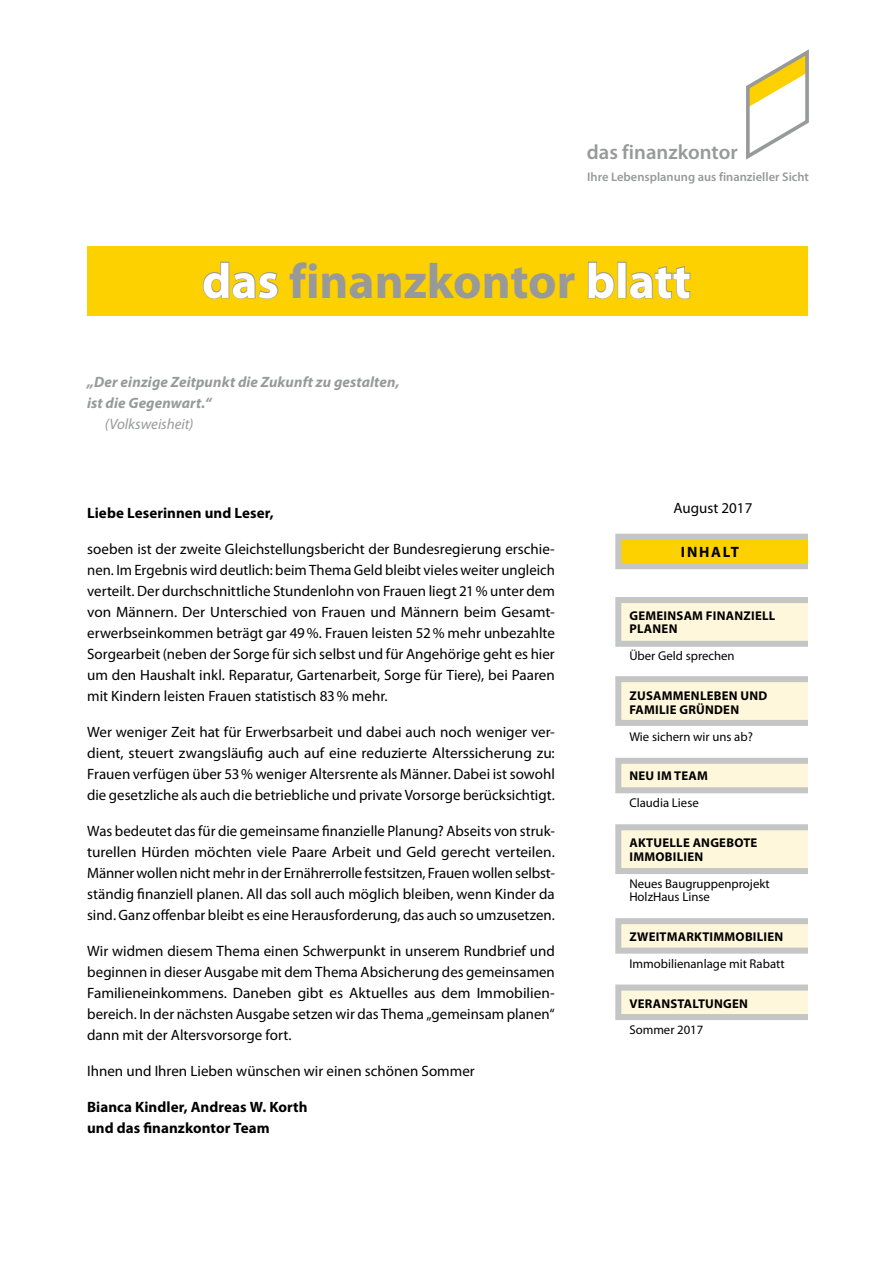
<style>
.page{position:relative;width:893px;height:1263px;background:#fff}
.page>*{position:absolute;margin:0;border:0;box-sizing:border-box;transform-origin:0 0}
.t1{font:700 49.5px "Myriad Pro";color:#989999}
.t2{font:600 20.7px "Myriad Pro";color:#989999}
.t3{font:15px/21px "Myriad Pro";color:#000;text-align:justify}
.t4{font:700 15px/21px "Myriad Pro";letter-spacing:.005em;color:#000}
.t5{font:italic 700 15px/21px "Myriad Pro";letter-spacing:.01em;color:#989999}
.t6{font:italic 15px "Myriad Pro";letter-spacing:-.005em;color:#989999}
.t7{font:700 12.75px/13.5px "Myriad Pro";letter-spacing:.02em;color:#000}
.t8{font:12.75px/13.5px "Myriad Pro";color:#000}
.t9{font:600 12.45px "Myriad Pro";color:#989999}
.s1{color:#fff}
</style>
<div class="page">
<div style="left:87px;top:247px;width:721px;height:69px;background:#fdd000"></div>
<svg style="left:202px;top:261px;width:77px;height:38px"></svg>
<svg style="left:587px;top:261px;width:28px;height:38px"></svg>
<div style="left:617px;top:262px;width:10px;height:36px;border:2px solid #989999"></div>
<svg style="left:629px;top:266px;width:62px;height:33px"></svg>
<svg style="left:746px;top:49px;width:63px;height:111px"></svg>
<div style="left:615px;top:676px;width:220px;height:50px;background:#fff7db;border:6px solid #c4c5c5"></div>
<div style="left:615px;top:758px;width:220px;height:35px;background:#fff7db;border:6px solid #c4c5c5"></div>
<div style="left:615px;top:534px;width:230px;height:35px;background:#fdd000;border:6px solid #c4c5c5"></div>
<div style="left:615px;top:597px;width:227px;height:50px;background:#fff7db;border:6px solid #c4c5c5"></div>
<div style="left:615px;top:918px;width:222px;height:36px;background:#fff7db;border:6px solid #c4c5c5"></div>
<div style="left:615px;top:984px;width:222px;height:36px;background:#fff7db;border:6px solid #c4c5c5"></div>
<div style="left:615px;top:824px;width:222px;height:50px;background:#fff7db;border:6px solid #c4c5c5"></div>
<div style="left:808px;top:455px;width:52px;height:808px;background:#fff"></div>
<h2 class="t2" style="left:587px;top:139px;width:152px">das finanzkontor</h2>
<p class="t9" style="left:587px;top:169px;width:223px">Ihre Lebensplanung aus finanzieller Sicht</p>
<h1 class="t1" style="left:202px;top:249px;width:490px"><span class="s1">DAS</span> FINANZKONTOR <span class="s1">BLATT</span></h1>
<p class="t5" style="left:87px;top:371px;width:314px">„Der einzige Zeitpunkt die Zukunft zu gestalten, ist die Gegenwart.“</p>
<p class="t6" style="left:105px;top:414px;width:90px">(Volksweisheit)</p>
<p class="t4" style="left:87px;top:502px;width:188px">LIEBE LESERINNEN UND LESER,</p>
<p class="t3" style="left:87px;top:539px;width:469px">soeben ist der zweite Gleichstellungsbericht der Bundesregierung erschie&shy;nen. Im Ergebnis wird deutlich: beim Thema Geld bleibt vieles weiter ungleich verteilt. Der durchschnittliche Stundenlohn von Frauen liegt 21% unter dem von Männern. Der Unterschied von Frauen und Männern beim Gesamt&shy;erwerbseinkommen beträgt gar 49%. Frauen leisten 52% mehr unbezahlte Sorgearbeit (neben der Sorge für sich selbst und für Angehörige geht es hier um den Haushalt inkl. Reparatur, Gartenarbeit, Sorge für Tiere), bei Paaren mit Kindern leisten Frauen statistisch 83% mehr.</p>
<p class="t3" style="left:87px;top:722px;width:469px">Wer weniger Zeit hat für Erwerbsarbeit und dabei auch noch weniger ver&shy;dient, steuert zwangsläufig auch auf eine reduzierte Alterssicherung zu:<br>Frauen verfügen über 53% weniger Altersrente als Männer. Dabei ist sowohl die gesetzliche als auch die betriebliche und private Vorsorge berücksichtigt.</p>
<p class="t3" style="left:87px;top:821px;width:469px">Was bedeutet das für die gemeinsame finanzielle Planung? Abseits von struk&shy;turellen Hürden möchten viele Paare Arbeit und Geld gerecht verteilen.<br>Männer wollen nicht mehr in der Ernährerrolle festsitzen, Frauen wollen selbst&shy;ständig finanziell planen. All das soll auch möglich bleiben, wenn Kinder da sind. Ganz offenbar bleibt es eine Herausforderung, das auch so umzusetzen.</p>
<p class="t3" style="left:87px;top:941px;width:469px">Wir widmen diesem Thema einen Schwerpunkt in unserem Rundbrief und beginnen in dieser Ausgabe mit dem Thema Absicherung des gemeinsamen Familieneinkommens. Daneben gibt es Aktuelles aus dem Immobilien&shy;bereich. In der nächsten Ausgabe setzen wir das Thema „gemeinsam planen“ dann mit der Altersvorsorge fort.</p>
<p class="t3" style="left:87px;top:1061px;width:389px">Ihnen und Ihren Lieben wünschen wir einen schönen Sommer</p>
<p class="t4" style="left:87px;top:1096px;width:222px">BIANCA KINDLER, ANDREAS W. KORTH<br>UND DAS FINANZKONTOR TEAM</p>
<p class="t3" style="left:674px;top:497px;width:80px">August 2017</p>
<p class="t4" style="left:681px;top:540px;width:41px">INHALT</p>
<p class="t7" style="left:629px;top:608px;width:140px">GEMEINSAM FINANZIELL<br>PLANEN</p>
<p class="t8" style="left:629px;top:649px;width:107px">Über Geld sprechen</p>
<p class="t7" style="left:629px;top:689px;width:139px">ZUSAMMENLEBEN UND<br>FAMILIE GRÜNDEN</p>
<p class="t8" style="left:629px;top:729px;width:125px">Wie sichern wir uns ab?</p>
<p class="t7" style="left:629px;top:769px;width:80px">NEU IM TEAM</p>
<p class="t8" style="left:629px;top:796px;width:71px">Claudia Liese</p>
<p class="t7" style="left:629px;top:836px;width:129px">AKTUELLE ANGEBOTE<br>IMMOBILI</p>
<p class="t7" style="left:687px;top:849px;width:17px">EN</p>
<p class="t8" style="left:629px;top:876px;width:142px">Neues Baugruppenprojekt<br>HolzHaus Linse</p>
<p class="t7" style="left:629px;top:929px;width:122px">ZWEITMARKTIMMOBILI</p>
<p class="t7" style="left:767px;top:929px;width:17px">EN</p>
<p class="t8" style="left:629px;top:957px;width:157px">Immobilienanlage mit Rabatt</p>
<p class="t7" style="left:629px;top:996px;width:56px">VERANSTALT</p>
<p class="t7" style="left:705px;top:996px;width:44px">UNGEN</p>
<p class="t8" style="left:629px;top:1023px;width:76px">Sommer 2017</p>
</div>
